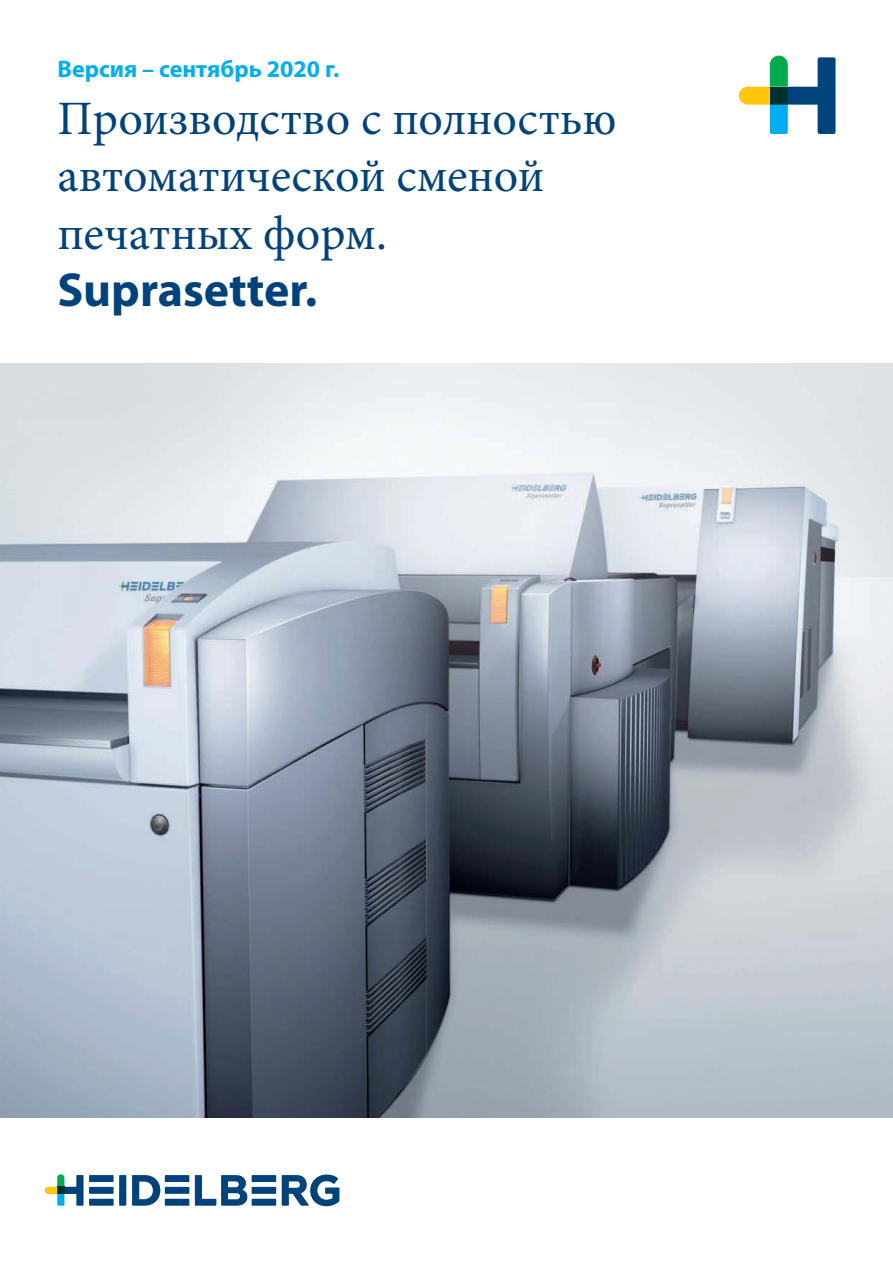
<style>
.page{position:relative;width:893px;height:1263px;background:#fff}
.page>*{position:absolute;margin:0;border:0;box-sizing:border-box;transform-origin:0 0}
.t1{font:48px/57.4px "Minion Pro";color:#00427a}
.t2{font:700 48px "Myriad Pro";color:#00427a}
.t3{font:700 24px "Myriad Pro";color:#00aeef}
</style>
<div class="page">
<svg style="left:132px;top:1175px;width:28px;height:31px"></svg>
<div style="left:119px;top:1175px;width:7px;height:31px;background:#00427a"></div>
<div style="left:89px;top:1175px;width:25px;height:7px;background:#00427a"></div>
<div style="left:89px;top:1187px;width:25px;height:7px;background:#00427a"></div>
<div style="left:89px;top:1199px;width:25px;height:7px;background:#00427a"></div>
<div style="left:165px;top:1175px;width:24px;height:7px;background:#00427a"></div>
<div style="left:165px;top:1187px;width:24px;height:7px;background:#00427a"></div>
<div style="left:165px;top:1199px;width:24px;height:7px;background:#00427a"></div>
<svg style="left:195px;top:1175px;width:52px;height:31px"></svg>
<div style="left:252px;top:1175px;width:24px;height:7px;background:#00427a"></div>
<div style="left:252px;top:1187px;width:24px;height:7px;background:#00427a"></div>
<div style="left:252px;top:1199px;width:24px;height:7px;background:#00427a"></div>
<svg style="left:282px;top:1174px;width:57px;height:32px"></svg>
<svg style="left:45px;top:1174px;width:39px;height:32px"></svg>
<svg style="left:739px;top:56px;width:96px;height:78px"></svg>
<img style="left:0;top:364px;width:893px;height:753px">
<p class="t3" style="left:57px;top:59px;width:284px">Версия – сентябрь 2020 г.</p>
<p class="t1" style="left:57px;top:94px;width:560px">Производство с полностью автоматической сменой печатных форм.</p>
<p class="t2" style="left:57px;top:272px;width:261px">Suprasetter.</p>
</div>
